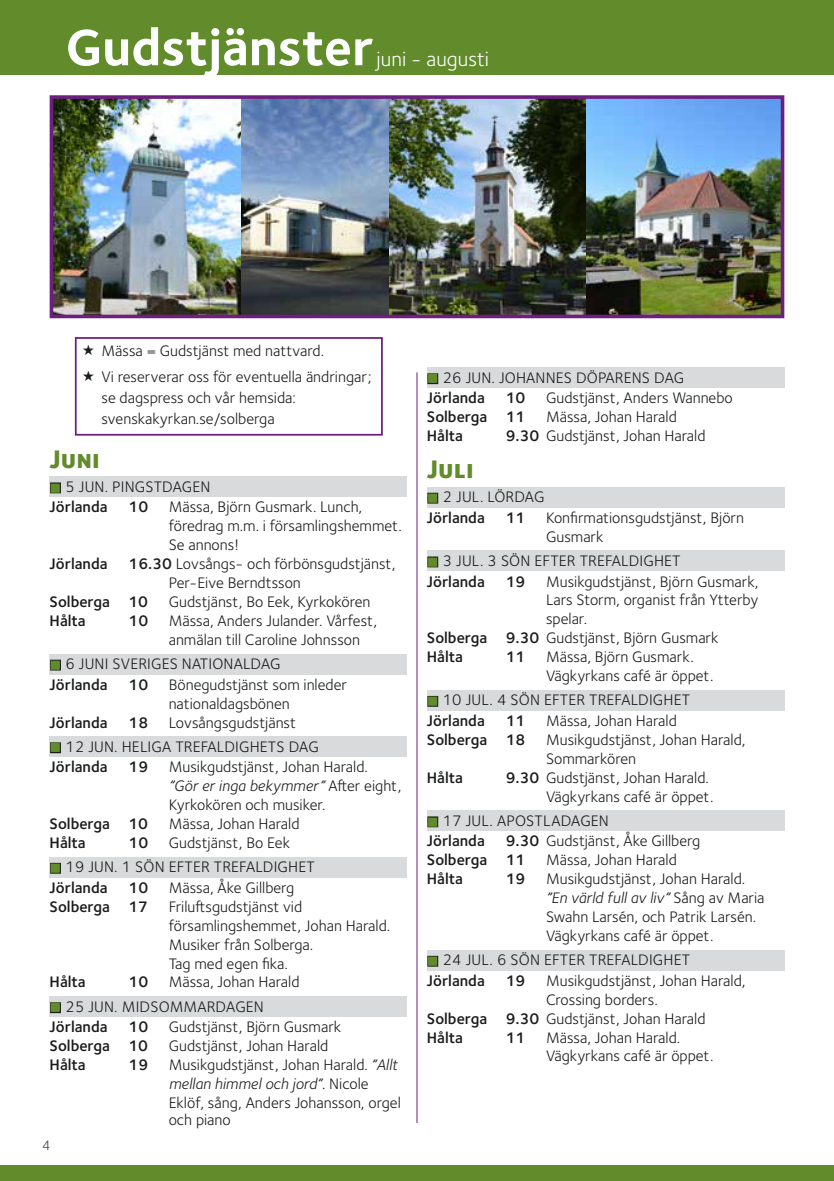
<style>
.page{position:relative;width:834px;height:1181px;background:#fff}
.page>*{position:absolute;margin:0;border:0;box-sizing:border-box;transform-origin:0 0}
.t1{font:700 52.5px "Foundry Sterling OT3";color:#fcfefe}
.t2{font:800 26.25px "Foundry Sterling OT3";color:#628b2b}
.t3{font:21px "Foundry Sterling OT3";color:#fcfefe}
.t4{font:15.75px/18.9px "Foundry Sterling OT3";color:#1b1d1c}
.t5{font:600 15.75px "Foundry Sterling OT3";color:#1b1d1c}
.t6{font:14px "Foundry Sterling OT3";color:#45433a}
.s1{font-weight:600}
.s2{font-style:italic}
</style>
<div class="page">
<div style="left:0;top:1165px;width:833px;height:16px;background:#628b2b"></div>
<div style="left:0;top:0;width:833px;height:75px;background:#628b2b"></div>
<hr style="left:416px;top:372px;width:1px;height:751px;background:#6c1f7e">
<img style="left:55px;top:100px;width:187px;height:213px">
<img style="left:242px;top:100px;width:537px;height:213px">
<div style="left:50px;top:95px;width:734px;height:223px;border:4px solid #6c1f7e"></div>
<div style="left:50px;top:476px;width:357px;height:21px;background:#d8dadb"></div>
<div style="left:50px;top:654px;width:357px;height:20px;background:#d8dadb"></div>
<div style="left:50px;top:736px;width:357px;height:21px;background:#d8dadb"></div>
<div style="left:50px;top:857px;width:357px;height:20px;background:#d8dadb"></div>
<div style="left:50px;top:996px;width:357px;height:21px;background:#d8dadb"></div>
<div style="left:427px;top:367px;width:357px;height:21px;background:#d8dadb"></div>
<div style="left:427px;top:487px;width:357px;height:20px;background:#d8dadb"></div>
<div style="left:427px;top:550px;width:357px;height:21px;background:#d8dadb"></div>
<div style="left:427px;top:690px;width:357px;height:21px;background:#d8dadb"></div>
<div style="left:427px;top:810px;width:357px;height:21px;background:#d8dadb"></div>
<div style="left:427px;top:950px;width:357px;height:20px;background:#d8dadb"></div>
<div style="left:75px;top:337px;width:308px;height:98px;border:2px solid #6c1f7e"></div>
<h1 class="t1" style="left:66px;top:6px;width:309px">Gudstjänster</h1>
<h3 class="t3" style="left:376px;top:43px;width:114px">juni - augusti</h3>
<p class="t4" style="left:101px;top:336px;width:271px;line-height:25.9px">Mässa = Gudstjänst med nattvard.<br>Vi reserverar oss för eventuella ändringar;</p>
<p class="t4" style="left:101px;top:386px;width:196px;line-height:21px">se dagspress och vår hemsida: svenskakyrkan.se/solberga</p>
<h2 class="t2" style="left:50px;top:437px;width:52px">Juni</h2>
<p class="t4" style="left:65px;top:476px;width:146px">5 JUN. PINGSTDAGEN</p>
<p class="t5" style="left:50px;top:495px;width:59px">Jörlanda</p>
<p class="t5" style="left:128px;top:495px;width:21px">10</p>
<p class="t4" style="left:169px;top:497px;width:235px">Mässa, Björn Gusmark. Lunch, föredrag m.m. i församlingshemmet.<br>Se annons!</p>
<p class="t5" style="left:50px;top:551px;width:59px">Jörlanda</p>
<p class="t4" style="left:169px;top:553px;width:228px;text-indent:-40px"><span class="s1">16.30</span> Lovsångs- och förbönsgudstjänst,<br>Per-Eive Berndtsson</p>
<p class="t5" style="left:50px;top:589px;width:100px">Solberga 10</p>
<p class="t4" style="left:169px;top:591px;width:203px">Gudstjänst, Bo Eek, Kyrkokören</p>
<p class="t5" style="left:50px;top:608px;width:38px">Hålta</p>
<p class="t5" style="left:128px;top:608px;width:21px">10</p>
<p class="t4" style="left:169px;top:610px;width:210px">Mässa, Anders Julander. Vårfest, anmälan till Caroline Johnsson</p>
<p class="t4" style="left:65px;top:653px;width:217px">6 JUNI SVERIGES NATIONALDAG</p>
<p class="t5" style="left:50px;top:672px;width:59px">Jörlanda</p>
<p class="t5" style="left:128px;top:672px;width:21px">10</p>
<p class="t4" style="left:169px;top:674px;width:180px">Bönegudstjänst som inleder nationaldagsbönen</p>
<p class="t5" style="left:50px;top:710px;width:59px">Jörlanda</p>
<p class="t5" style="left:128px;top:710px;width:21px">18</p>
<p class="t4" style="left:65px;top:709px;width:255px;line-height:24.2px;text-indent:103px">Lovsångsgudstjänst<br>12 JUN. HELIGA TREFALDIGHETS DAG</p>
<p class="t5" style="left:50px;top:755px;width:59px">Jörlanda</p>
<p class="t5" style="left:128px;top:755px;width:21px">19</p>
<p class="t4" style="left:169px;top:756px;width:234px">Musikgudstjänst, Johan Harald.<br><span class="s2">”Gör er inga bekymmer”</span> After eight,<br>Kyrkokören och musiker.</p>
<p class="t5" style="left:50px;top:811px;width:100px">Solberga 10</p>
<p class="t4" style="left:169px;top:813px;width:132px">Mässa, Johan Harald</p>
<p class="t5" style="left:50px;top:830px;width:38px">Hålta</p>
<p class="t5" style="left:128px;top:830px;width:21px">10</p>
<p class="t4" style="left:65px;top:829px;width:251px;line-height:24.2px;text-indent:103px">Gudstjänst, Bo Eek<br>19 JUN. 1 SÖN EFTER TREFALDIGHET</p>
<p class="t5" style="left:50px;top:875px;width:59px">Jörlanda</p>
<p class="t5" style="left:128px;top:875px;width:21px">10</p>
<p class="t4" style="left:169px;top:877px;width:127px">Mässa, Åke Gillberg</p>
<p class="t5" style="left:50px;top:894px;width:100px">Solberga 17</p>
<p class="t4" style="left:169px;top:896px;width:223px">Friluftsgudstjänst vid församlingshemmet, Johan Harald.<br>Musiker från Solberga.<br>Tag med egen fika.</p>
<p class="t5" style="left:50px;top:969px;width:38px">Hålta</p>
<p class="t5" style="left:128px;top:969px;width:21px">10</p>
<p class="t4" style="left:65px;top:969px;width:235px;line-height:24.2px;text-indent:103px">Mässa, Johan Harald<br>25 JUN. MIDSOMMARDAGEN</p>
<p class="t5" style="left:50px;top:1014px;width:59px">Jörlanda</p>
<p class="t5" style="left:128px;top:1014px;width:21px">10</p>
<p class="t4" style="left:169px;top:1016px;width:174px">Gudstjänst, Björn Gusmark</p>
<p class="t5" style="left:50px;top:1033px;width:100px">Solberga 10</p>
<p class="t4" style="left:169px;top:1035px;width:161px">Gudstjänst, Johan Harald</p>
<p class="t5" style="left:50px;top:1052px;width:38px">Hålta</p>
<p class="t5" style="left:128px;top:1052px;width:21px">19</p>
<p class="t4" style="left:169px;top:1054px;width:233px;line-height:18.4px">Musikgudstjänst, Johan Harald. <span class="s2">”Allt mellan himmel och jord”</span>. Nicole<br>Eklöf, sång, Anders Johansson, orgel och piano</p>
<p class="t6" style="left:42px;top:1134px;width:10px">4</p>
<p class="t4" style="left:442px;top:367px;width:243px">26 JUN. JOHANNES DÖPARENS DAG</p>
<p class="t5" style="left:427px;top:386px;width:59px">Jörlanda</p>
<p class="t5" style="left:505px;top:386px;width:21px">10</p>
<p class="t4" style="left:546px;top:387px;width:188px">Gudstjänst, Anders Wannebo</p>
<p class="t5" style="left:427px;top:404px;width:100px">Solberga 11</p>
<p class="t4" style="left:546px;top:406px;width:132px">Mässa, Johan Harald</p>
<p class="t5" style="left:427px;top:423px;width:38px">Hålta</p>
<p class="t4" style="left:505px;top:425px;width:201px"><span class="s1">9.30</span> Gudstjänst, Johan Harald</p>
<h2 class="t2" style="left:427px;top:447px;width:48px">Juli</h2>
<p class="t4" style="left:442px;top:486px;width:103px">2 JUL. LÖRDAG</p>
<p class="t5" style="left:427px;top:505px;width:59px">Jörlanda</p>
<p class="t5" style="left:505px;top:505px;width:21px">11</p>
<p class="t4" style="left:546px;top:507px;width:199px">Konfirmationsgudstjänst, Björn<br>Gusmark</p>
<p class="t4" style="left:442px;top:550px;width:239px">3 JUL. 3 SÖN EFTER TREFALDIGHET</p>
<p class="t5" style="left:427px;top:569px;width:59px">Jörlanda</p>
<p class="t5" style="left:505px;top:569px;width:21px">19</p>
<p class="t4" style="left:546px;top:571px;width:214px">Musikgudstjänst, Björn Gusmark,</p>
<p class="t4" style="left:546px;top:589px;width:214px">Lars Storm, organist från Ytterby</p>
<p class="t4" style="left:546px;top:608px;width:43px">spelar.</p>
<p class="t4" style="left:427px;top:627px;width:293px"><span class="s1">Solberga 9.30</span> Gudstjänst, Björn Gusmark</p>
<p class="t5" style="left:427px;top:644px;width:38px">Hålta</p>
<p class="t5" style="left:505px;top:644px;width:21px">11</p>
<p class="t4" style="left:546px;top:646px;width:169px">Mässa, Björn Gusmark.<br>Vägkyrkans café är öppet.</p>
<p class="t4" style="left:442px;top:689px;width:249px">10 JUL. 4 SÖN EFTER TREFALDIGHET</p>
<p class="t5" style="left:427px;top:708px;width:59px">Jörlanda</p>
<p class="t5" style="left:505px;top:708px;width:21px">11</p>
<p class="t4" style="left:546px;top:710px;width:132px">Mässa, Johan Harald</p>
<p class="t5" style="left:427px;top:727px;width:100px">Solberga 18</p>
<p class="t4" style="left:546px;top:729px;width:201px">Musikgudstjänst, Johan Harald,<br>Sommarkören</p>
<p class="t5" style="left:427px;top:765px;width:38px">Hålta</p>
<p class="t4" style="left:505px;top:767px;width:209px;text-align:right"><span class="s1">9.30</span> Gudstjänst, Johan Harald.<br>Vägkyrkans café är öppet.</p>
<p class="t4" style="left:442px;top:810px;width:168px">17 JUL. APOSTLADAGEN</p>
<p class="t5" style="left:427px;top:829px;width:59px">Jörlanda</p>
<p class="t4" style="left:427px;top:830px;width:275px;text-indent:79px"><span class="s1">9.30</span> Gudstjänst, Åke Gillberg<br><span class="s1">Solberga 11</span></p>
<p class="t4" style="left:546px;top:849px;width:132px">Mässa, Johan Harald</p>
<p class="t5" style="left:427px;top:866px;width:38px">Hålta</p>
<p class="t5" style="left:505px;top:866px;width:21px">19</p>
<p class="t4" style="left:546px;top:868px;width:220px">Musikgudstjänst, Johan Harald. <span class="s2">”En värld full av liv”</span> Sång av Maria<br>Swahn Larsén, och Patrik Larsén.<br>Vägkyrkans café är öppet.</p>
<p class="t4" style="left:442px;top:949px;width:249px">24 JUL. 6 SÖN EFTER TREFALDIGHET</p>
<p class="t5" style="left:427px;top:968px;width:59px">Jörlanda</p>
<p class="t5" style="left:505px;top:968px;width:21px">19</p>
<p class="t4" style="left:546px;top:970px;width:201px">Musikgudstjänst, Johan Harald,</p>
<p class="t4" style="left:546px;top:989px;width:113px">Crossing borders.</p>
<p class="t4" style="left:427px;top:1008px;width:280px"><span class="s1">Solberga 9.30</span> Gudstjänst, Johan Harald</p>
<p class="t5" style="left:427px;top:1025px;width:38px">Hålta</p>
<p class="t5" style="left:505px;top:1025px;width:21px">11</p>
<p class="t4" style="left:546px;top:1026px;width:169px">Mässa, Johan Harald.<br>Vägkyrkans café är öppet.</p>
</div>
